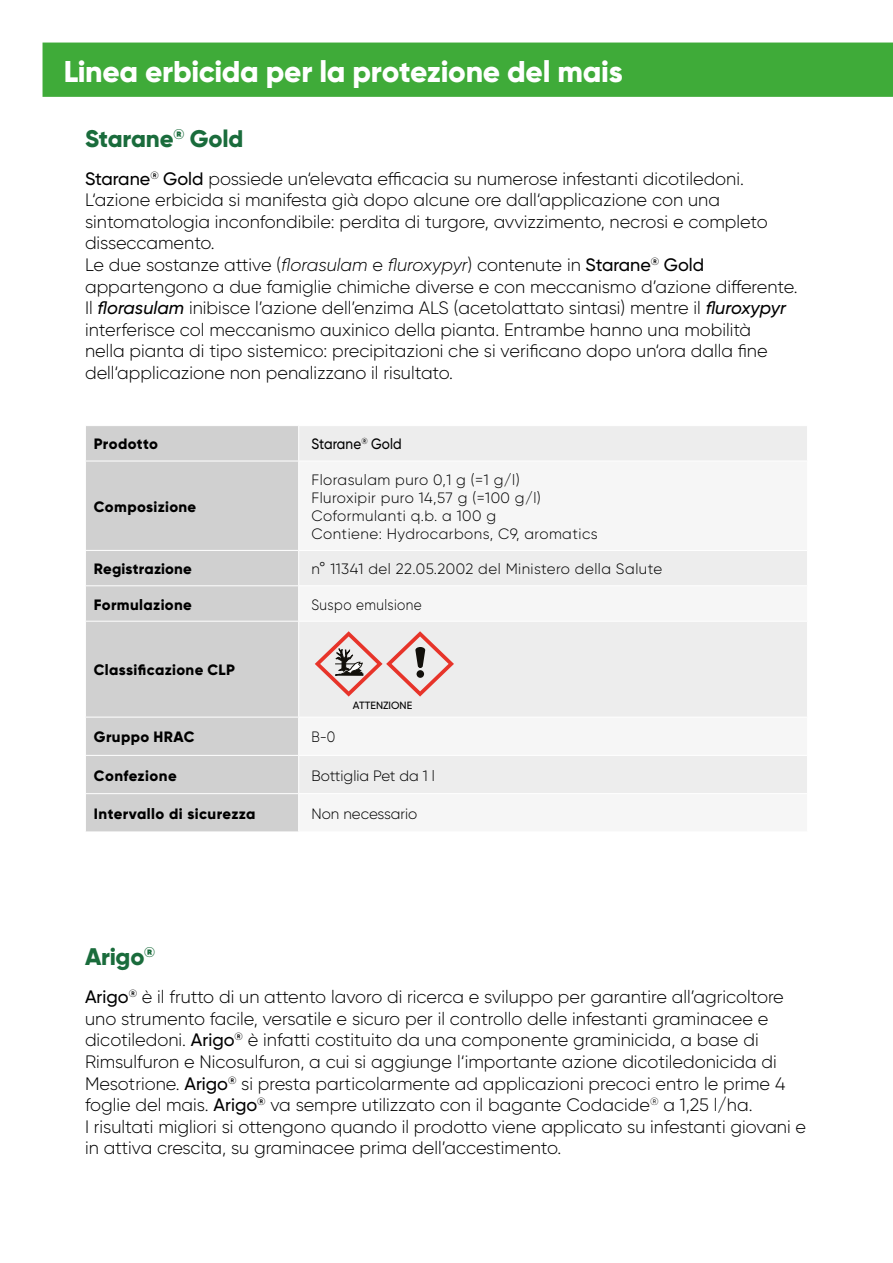
<style>
.page{position:relative;width:893px;height:1263px;background:#fff}
.page>*{position:absolute;margin:0;border:0;box-sizing:border-box;transform-origin:0 0}
.t1{font:800 30px "Gilroy";letter-spacing:-.01em;color:#fff}
.t2{font:800 24px "Gilroy";letter-spacing:-.01em;color:#1a6c3c}
.t3{font:300 18px/21.6px "Gilroy";color:#000}
.t4{font:300 15px/18px "Gilroy";letter-spacing:.03em;color:#000}
.t5{font:800 15px "Gilroy";letter-spacing:.025em;color:#000}
.t6{font:300 15px "Gilroy";color:#000}
.t7{font:300 15px "Gilroy";letter-spacing:.03em;color:#000;scale:.9 1}
.t8{font:500 15px "Gilroy";letter-spacing:.01em;color:#000;scale:.9 1}
.t9{font:500 10.5px "Gilroy";color:#000}
.s1{font-weight:500}
.s2{font-style:italic}
.s3{font-weight:500;font-style:italic}
</style>
<div class="page">
<div style="left:43px;top:43px;width:850px;height:54px;background:#3fab39"></div>
<div style="left:86px;top:426px;width:212px;height:405px;background:#d0d0d0"></div>
<div style="left:299px;top:426px;width:508px;height:34px;background:#ededed"></div>
<svg style="left:299px;top:551px;width:508px;height:242px;fill:#ededed"></svg>
<hr style="left:85px;top:461px;width:214px;height:1px;background:#fff">
<hr style="left:85px;top:550px;width:214px;height:1px;background:#fff">
<hr style="left:85px;top:585px;width:214px;height:1px;background:#fff">
<hr style="left:299px;top:585px;width:509px;height:1px;background:#fff">
<hr style="left:85px;top:621px;width:214px;height:1px;background:#fff">
<hr style="left:299px;top:621px;width:509px;height:1px;background:#fff">
<hr style="left:85px;top:717px;width:214px;height:1px;background:#fff">
<hr style="left:299px;top:717px;width:509px;height:1px;background:#fff">
<hr style="left:85px;top:755px;width:214px;height:1px;background:#fff">
<hr style="left:299px;top:755px;width:509px;height:1px;background:#fff">
<hr style="left:85px;top:793px;width:214px;height:1px;background:#fff">
<svg style="left:315px;top:631px;width:139px;height:65px"></svg>
<h1 class="t1" style="left:64px;top:52px;width:560px">Linea erbicida per la protezione del mais</h1>
<h2 class="t2" style="left:85px;top:123px;width:160px">Starane<sup>®</sup> Gold</h2>
<p class="t3" style="left:85px;top:167px;width:714px"><span class="s1">Starane</span><sup>®</sup> <span class="s1">Gold</span> possiede un‘elevata efficacia su numerose infestanti dicotiledoni.<br>L‘azione erbicida si manifesta già dopo alcune ore dall‘applicazione con una sintomatologia inconfondibile: perdita di turgore, avvizzimento, necrosi e completo disseccamento.<br>Le due sostanze attive (<span class="s2">florasulam</span> e <span class="s2">fluroxypyr</span>) contenute in <span class="s1">Starane</span><sup>®</sup> <span class="s1">Gold </span>appartengono a due famiglie chimiche diverse e con meccanismo d’azione differente.<br>Il <span class="s3">florasulam</span> inibisce l’azione dell’enzima ALS (acetolattato sintasi) mentre il <span class="s3">fluroxypyr </span>interferisce col meccanismo auxinico della pianta. Entrambe hanno una mobilità<br>nella pianta di tipo sistemico: precipitazioni che si verificano dopo un‘ora dalla fine dell‘applicazione non penalizzano il risultato.</p>
<p class="t5" style="left:94px;top:435px;width:66px">Prodotto</p>
<p class="t8" style="left:311px;top:435px;width:102px">Starane<sup>®</sup> Gold</p>
<p class="t5" style="left:94px;top:497px;width:104px">Composizione</p>
<p class="t4" style="left:311px;top:470px;width:288px">Florasulam puro 0,1 g (=1 g/l)<br>Fluroxipir puro 14,57 g (=100 g/l)<br>Coformulanti q.b. a 100 g<br>Contiene: Hydrocarbons, C9, aromatics</p>
<p class="t5" style="left:94px;top:559px;width:100px">Registrazione</p>
<p class="t4" style="left:311px;top:560px;width:352px">n° 11341 del 22.05.2002 del Ministero della Salute</p>
<p class="t5" style="left:94px;top:595px;width:99px">Formulazione</p>
<p class="t7" style="left:311px;top:595px;width:124px">Suspo emulsione</p>
<p class="t5" style="left:94px;top:660px;width:142px">Classificazione CLP</p>
<p class="t9" style="left:353px;top:699px;width:61px">ATTENZIONE</p>
<p class="t5" style="left:94px;top:727px;width:102px">Gruppo HRAC</p>
<p class="t7" style="left:311px;top:728px;width:28px">B-0</p>
<p class="t5" style="left:94px;top:766px;width:84px">Confezione</p>
<p class="t6" style="left:311px;top:766px;width:125px">Bottiglia Pet da 1 l</p>
<p class="t5" style="left:94px;top:804px;width:163px">Intervallo di sicurezza</p>
<p class="t6" style="left:311px;top:804px;width:107px">Non necessario</p>
<h2 class="t2" style="left:85px;top:942px;width:72px">Arigo<sup>®</sup></h2>
<p class="t3" style="left:85px;top:986px;width:723px"><span class="s1">Arigo</span><sup>®</sup> è il frutto di un attento lavoro di ricerca e sviluppo per garantire all’agricoltore uno strumento facile, versatile e sicuro per il controllo delle infestanti graminacee e dicotiledoni. <span class="s1">Arigo</span><sup>®</sup> è infatti costituito da una componente graminicida, a base di Rimsulfuron e Nicosulfuron, a cui si aggiunge l‘importante azione dicotiledonicida di Mesotrione. <span class="s1">Arigo</span><sup>®</sup> si presta particolarmente ad applicazioni precoci entro le prime 4 foglie del mais. <span class="s1">Arigo</span><sup>®</sup> va sempre utilizzato con il bagante Codacide<sup>®</sup> a 1,25 l/ha.<br>I risultati migliori si ottengono quando il prodotto viene applicato su infestanti giovani e in attiva crescita, su graminacee prima dell’accestimento.</p>
</div>
